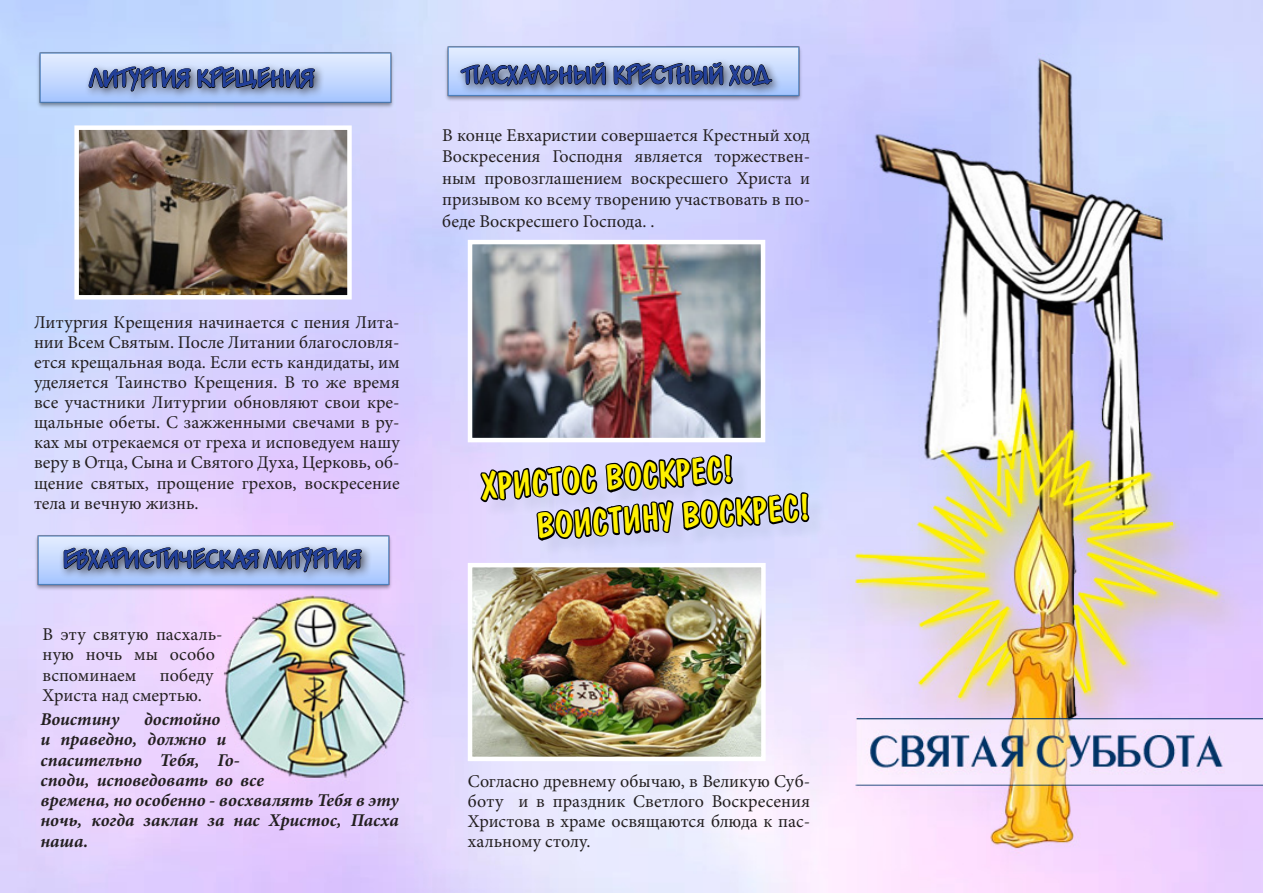
<style>
.page{position:relative;width:1263px;height:893px;background:#fff}
.page>*{position:absolute;margin:0;border:0;box-sizing:border-box;transform-origin:0 0}
.t1{font:36px "a Dom Ino Titul Dc Fr Cmb";color:#fff101}
.t2{font:24px "Jakob Extra CTT";color:#223f99}
.t3{font:24px "Jakob Extra CTT";letter-spacing:-.02em;color:#223f99}
.t4{font:18px/20.1px "Minion Pro";color:#231f20;text-align:justify}
.t5{font:italic 700 18px/20.4px "Minion Pro";color:#231f20}
</style>
<div class="page">
<img style="left:0;top:0;width:1263px;height:893px">
<img style="left:79px;top:130px;width:268px;height:165px">
<div style="left:74px;top:125px;width:278px;height:175px;border:4px solid #fff"></div>
<img style="left:35px;top:49px;width:359px;height:59px">
<img style="left:32px;top:532px;width:360px;height:59px">
<img style="left:473px;top:245px;width:287px;height:192px">
<div style="left:468px;top:240px;width:297px;height:202px;border:4px solid #fff"></div>
<img style="left:443px;top:43px;width:360px;height:59px">
<div style="left:456px;top:58px;width:326px;height:39px;background:#231f20;opacity:.75"></div>
<svg style="left:460px;top:0;width:146px;height:94px;background:#b9c1df"></svg>
<svg style="left:613px;top:0;width:160px;height:104px;background:#b3bbde"></svg>
<div style="left:84px;top:62px;width:241px;height:40px;background:#231f20;opacity:.75"></div>
<svg style="left:88px;top:47px;width:103px;height:94px;background:#a2afc8"></svg>
<svg style="left:197px;top:40px;width:118px;height:67px;background:#9cacca"></svg>
<div style="left:58px;top:543px;width:314px;height:40px;background:#231f20;opacity:.75"></div>
<svg style="left:63px;top:521px;width:299px;height:101px;background:#bab7d4"></svg>
<div style="left:483px;top:457px;width:344px;height:102px;background:#d3dafe"></div>
<img style="left:479px;top:320px;width:332px;height:293px">
<img style="left:473px;top:568px;width:288px;height:188px">
<div style="left:468px;top:563px;width:298px;height:198px;border:4px solid #fff"></div>
<p class="t2" style="left:90px;top:62px;width:226px">ЛИТУРГИЯ КРЕЩЕНИЯ</p>
<p class="t2" style="left:465px;top:59px;width:305px">ПАСХАЛЬНЫЙ КРЕСТНЫЙ ХОД</p>
<p class="t4" style="left:34px;top:312px;width:367px">Литургия Крещения начинается с пения Лита&shy;нии Всем Святым. После Литании благословля&shy;ется крещальная вода. Если есть кандидаты, им уделяется Таинство Крещения. В то же время все участники Литургии обновляют свои кре&shy;щальные обеты. С зажженными свечами в ру&shy;ках мы отрекаемся от греха и исповедуем нашу веру в Отца, Сына и Святого Духа, Церковь, об&shy;щение святых, прощение грехов, воскресение тела и вечную жизнь.</p>
<p class="t3" style="left:63px;top:543px;width:300px">ЕВХАРИСТИЧЕСКАЯ ЛИТУРГИЯ</p>
<p class="t4" style="left:43px;top:625px;width:182px;text-align:left">В эту святую пасхаль&shy;ную ночь мы особо вспоминаем</p>
<p class="t4" style="left:43px;top:665px;width:173px;text-indent:117px">победу<br>Христа над смертью.</p>
<p class="t5" style="left:40px;top:709px;width:360px;text-indent:104px">достойно<br>и праведно, должно и<br>спасительно Тебя, Го-<br>споди, исповедовать во все<br>времена, но особенно - восхвалять Тебя в эту ночь, когда заклан за нас Христос, Пасха наша.</p>
<p class="t5" style="left:40px;top:709px;width:80px">Воистину</p>
<p class="t4" style="left:442px;top:124px;width:369px;line-height:21.6px">В конце Евхаристии совершается Крестный ход Воскресения Господня является торжествен&shy;ным провозглашением воскресшего Христа и призывом ко всему творению участвовать в по&shy;беде Воскресшего Господа. .</p>
<p class="t1" style="left:479px;top:465px;width:255px;rotate:-4deg">христос воскрес!</p>
<p class="t1" style="left:535px;top:505px;width:276px;rotate:-4deg">воистину воскрес!</p>
<p class="t4" style="left:468px;top:771px;width:344px">Согласно древнему обычаю, в Великую Суб&shy;боту и в праздник Светлого Воскресения Христова в храме освящаются блюда к пас&shy;хальному столу.</p>
</div>
